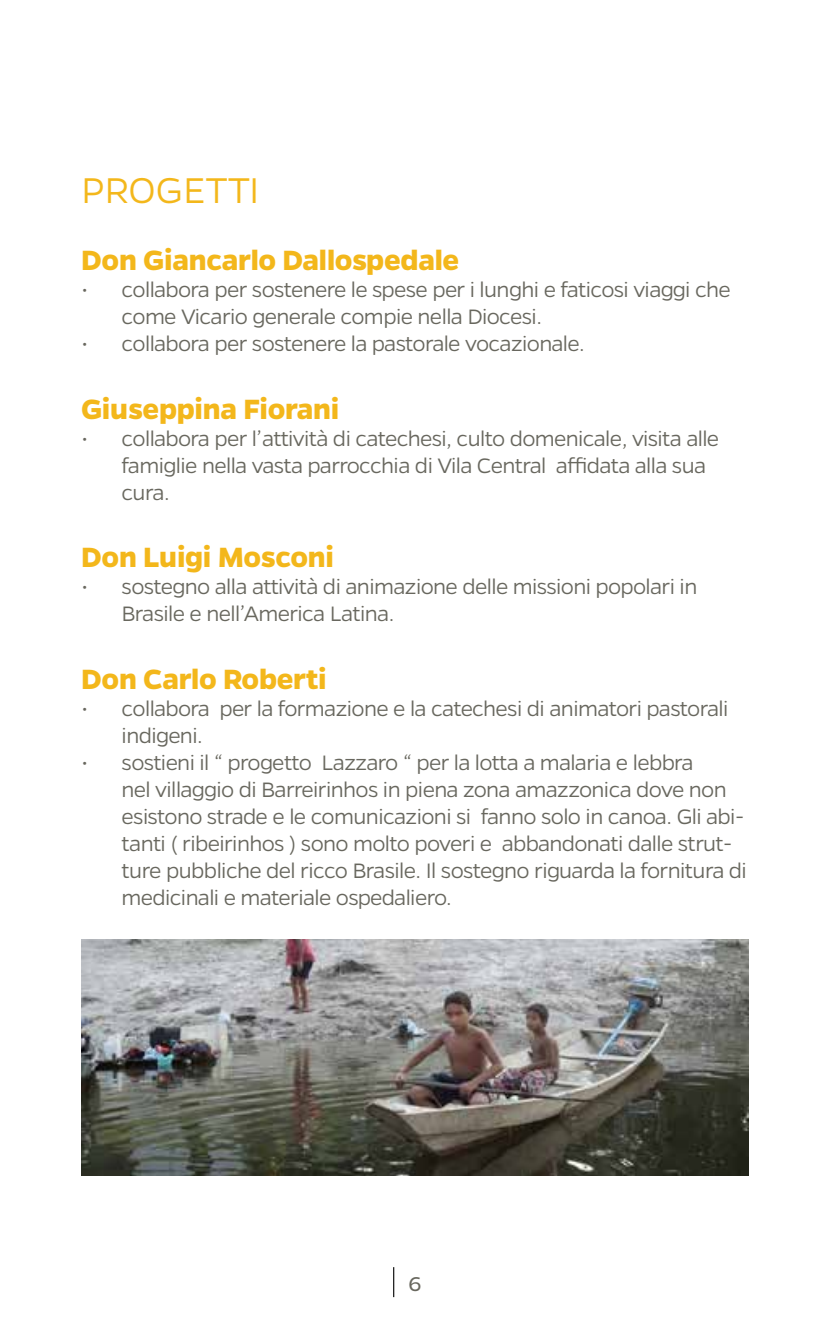
<style>
.page{position:relative;width:830px;height:1340px;background:#fff}
.page>*{position:absolute;margin:0;border:0;box-sizing:border-box;transform-origin:0 0}
.t1{font:300 40.5px "Gentona";color:#f3b71b}
.t2{font:700 31.5px "Gentona";letter-spacing:-.01em;color:#f3b71b}
.t3{font:300 23.62px/27px "Gentona";letter-spacing:-.03em;color:#68675e}
.t4{font:22.5px "Gentona";color:#68675e}
</style>
<div class="page">
<hr style="left:393px;top:1267px;width:1px;height:30px;background:#000">
<img style="left:81px;top:939px;width:667px;height:236px">
<h1 class="t1" style="left:81px;top:167px;width:180px">PROGETTI</h1>
<h2 class="t2" style="left:81px;top:242px;width:379px">Don Giancarlo Dallospedale</h2>
<p class="t3" style="left:121px;top:276px;width:610px;text-indent:-40px">• collabora per sostenere le spese per i lunghi e faticosi viaggi che come Vicario generale compie nella Diocesi.</p>
<p class="t3" style="left:81px;top:330px;width:505px">• collabora per sostenere la pastorale vocazionale.</p>
<h2 class="t2" style="left:81px;top:390px;width:260px">Giuseppina Fiorani</h2>
<p class="t3" style="left:121px;top:424px;width:599px;text-indent:-40px">• collabora per l’attività di catechesi, culto domenicale, visita alle famiglie nella vasta parrocchia di Vila Central affidata alla sua cura.</p>
<h2 class="t2" style="left:81px;top:539px;width:254px">Don Luigi Mosconi</h2>
<p class="t3" style="left:121px;top:573px;width:577px;text-indent:-40px">• sostegno alla attività di animazione delle missioni popolari in<br>Brasile e nell’America Latina.</p>
<h2 class="t2" style="left:81px;top:660px;width:247px">Don Carlo Roberti</h2>
<p class="t3" style="left:121px;top:694px;width:608px;text-indent:-40px">• collabora per la formazione e la catechesi di animatori pastorali indigeni.</p>
<p class="t3" style="left:121px;top:748px;width:626px;text-indent:-40px">• sostieni il “ progetto Lazzaro “ per la lotta a malaria e lebbra<br>nel villaggio di Barreirinhos in piena zona amazzonica dove non esistono strade e le comunicazioni si fanno solo in canoa. Gli abi&shy;tanti ( ribeirinhos ) sono molto poveri e abbandonati dalle strut&shy;ture pubbliche del ricco Brasile. Il sostegno riguarda la fornitura di medicinali e materiale ospedaliero.</p>
<p class="t4" style="left:408px;top:1271px;width:14px">6</p>
</div>
